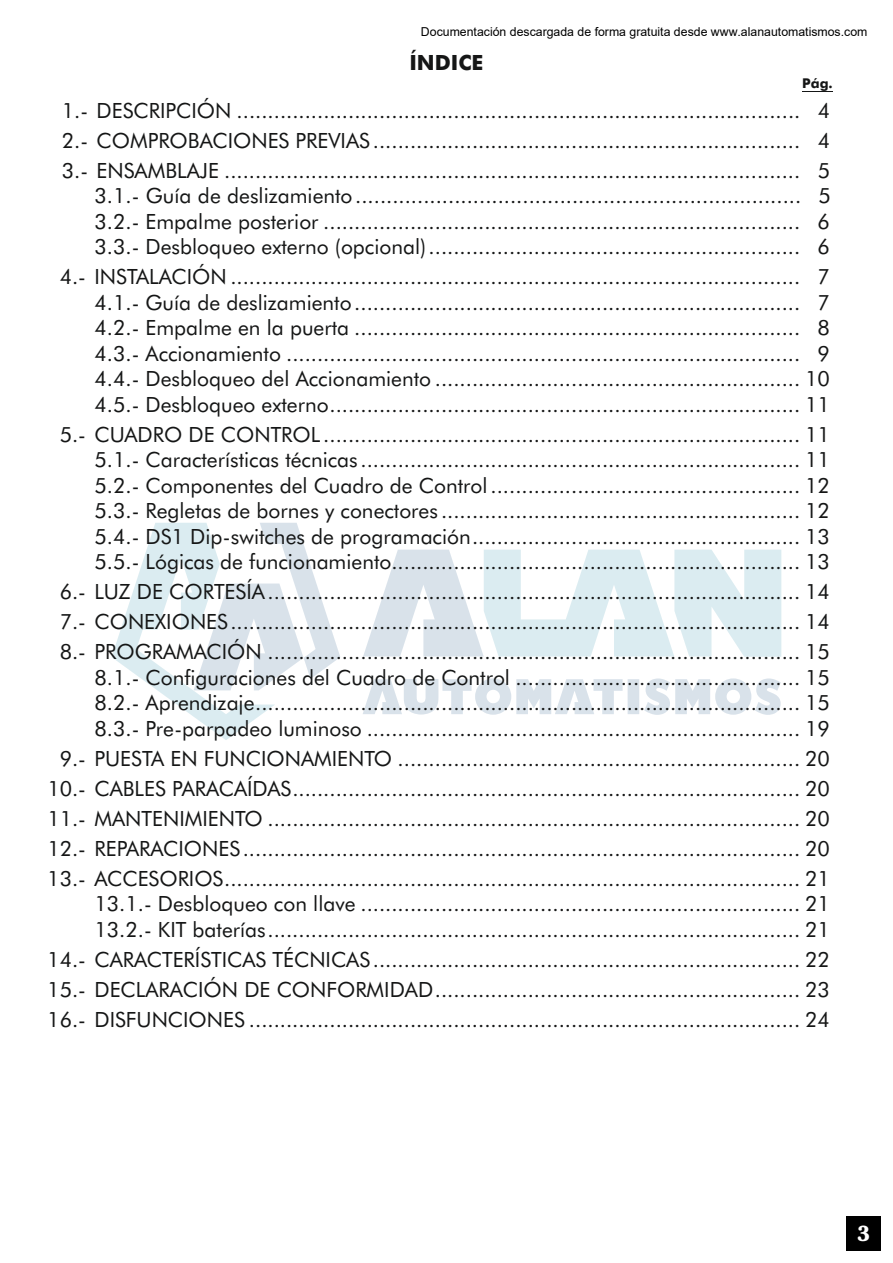
<style>
.page{position:relative;width:893px;height:1263px;background:#fff}
.page>*{position:absolute;margin:0;border:0;box-sizing:border-box;transform-origin:0 0}
.t1{font:21px/25.5px "Futura BT";color:#151616;text-align:justify}
.t2{font:700 21px "Futura BT";color:#151616}
.t3{font:600 21px "Souvenir IT Cby BT";color:#fff}
.t4{font:700 13.5px "Futura BT";color:#151616}
.t5{font:12.3px "Arial";color:#000}
</style>
<div class="page">
<svg style="left:112px;top:523px;width:228px;height:217px"></svg>
<svg style="left:363px;top:550px;width:418px;height:107px"></svg>
<svg style="left:363px;top:678px;width:418px;height:37px"></svg>
<div style="left:846px;top:1216px;width:34px;height:34px;background:#000"></div>
<hr style="left:802px;top:91px;width:31px;height:1px;background:#151616">
<p class="t5" style="left:421px;top:24px;width:448px">Documentación descargada de forma gratuita desde www.alanautomatismos.com</p>
<p class="t2" style="left:409px;top:54px;width:76px">ÍNDICE</p>
<p class="t4" style="left:802px;top:77px;width:32px">Pág.</p>
<p class="t1" style="left:62px;top:97px;width:770px;line-height:30px">1.- DESCRIPCIÓN ........................................................................................... 4<br>2.- COMPROBACIONES PREVIAS..................................................................... 4<br>3.- ENSAMBLAJE ............................................................................................. 5</p>
<p class="t1" style="left:95px;top:185px;width:738px">3.1.- Guía de deslizamiento........................................................................ 5<br>3.2.- Empalme posterior ............................................................................. 6<br>3.3.- Desbloqueo externo (opcional)............................................................ 6</p>
<p class="t1" style="left:95px;top:266px;width:737px;text-indent:-35px">4.- INSTALACIÓN ............................................................................................ 7<br>4.1.- Guía de deslizamiento........................................................................ 7<br>4.2.- Empalme en la puerta ........................................................................ 8<br>4.3.- Accionamiento ................................................................................... 9<br>4.4.- Desbloqueo del Accionamiento ........................................................... 10<br>4.5.- Desbloqueo externo............................................................................ 11</p>
<p class="t1" style="left:94px;top:423px;width:737px;text-indent:-35px">5.- CUADRO DE CONTROL............................................................................. 11<br>5.1.- Características técnicas....................................................................... 11<br>5.2.- Componentes del Cuadro de Control.................................................. 12<br>5.3.- Regletas de bornes y conectores.......................................................... 12<br>5.4.- DS1 Dip-switches de programación..................................................... 13<br>5.5.- Lógicas de funcionamiento.................................................................. 13</p>
<p class="t1" style="left:60px;top:579px;width:772px;line-height:30px">6.- LUZ DE CORTESÍA...................................................................................... 14<br>7.- CONEXIONES............................................................................................ 14<br>8.- PROGRAMACIÓN ...................................................................................... 15</p>
<p class="t1" style="left:94px;top:666px;width:737px">8.1.- Configuraciones del Cuadro de Control .............................................. 15<br>8.2.- Aprendizaje........................................................................................ 15<br>8.3.- Pre-parpadeo luminoso ...................................................................... 19</p>
<p class="t1" style="left:47px;top:745px;width:784px;line-height:30px;text-align:center">9.- PUESTA EN FUNCIONAMIENTO ................................................................. 20<br>10.- CABLES PARACAÍDAS.................................................................................. 20<br>11.- MANTENIMIENTO ...................................................................................... 20<br>12.- REPARACIONES.......................................................................................... 20<br>13.- ACCESORIOS............................................................................................. 21</p>
<p class="t1" style="left:94px;top:893px;width:737px">13.1.- Desbloqueo con llave ....................................................................... 21<br>13.2.- KIT baterías...................................................................................... 21</p>
<p class="t1" style="left:47px;top:946px;width:784px;line-height:30px">14.- CARACTERÍSTICAS TÉCNICAS..................................................................... 22<br>15.- DECLARACIÓN DE CONFORMIDAD........................................................... 23<br>16.- DISFUNCIONES ......................................................................................... 24</p>
<p class="t3" style="left:857px;top:1225px;width:15px">3</p>
</div>
